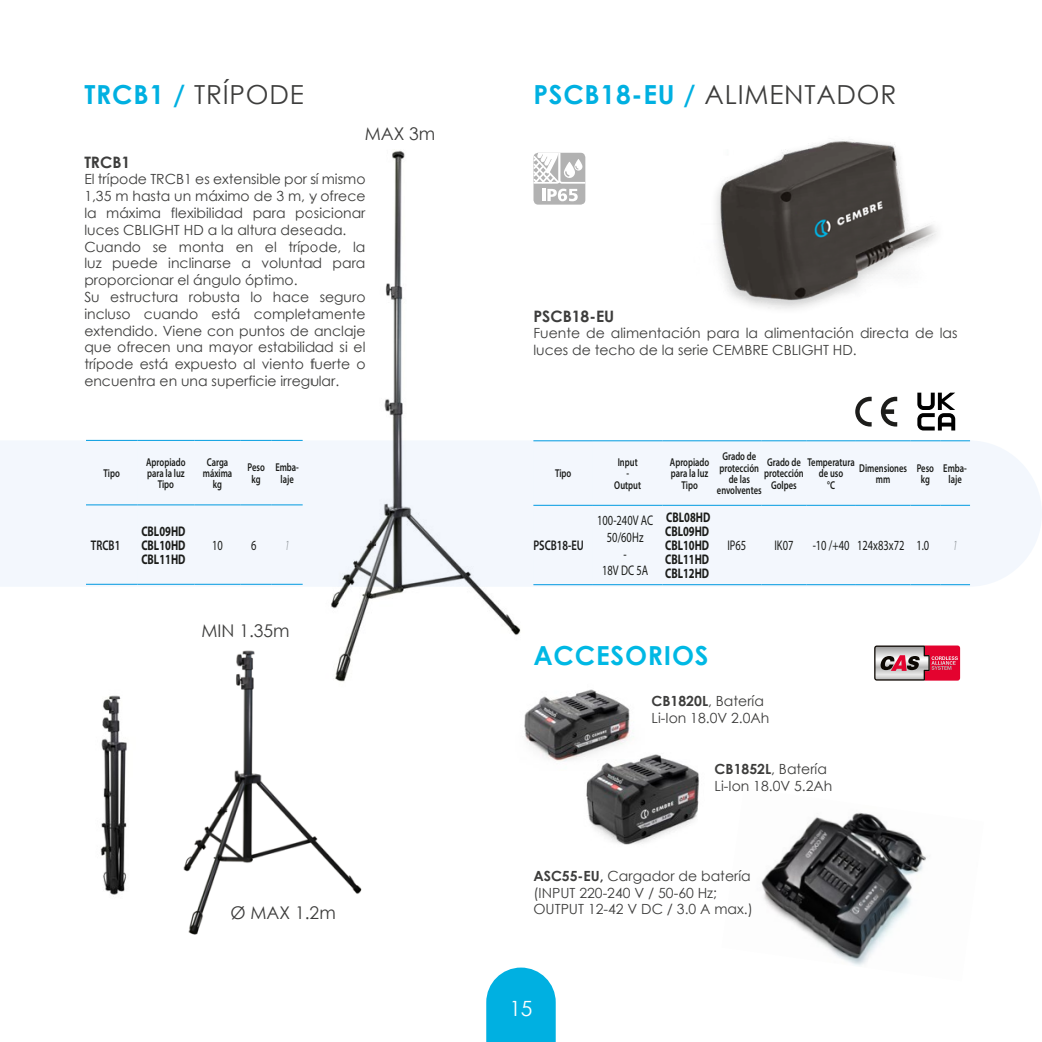
<style>
.page{position:relative;width:1042px;height:1042px;background:#fff}
.page>*{position:absolute;margin:0;border:0;box-sizing:border-box;transform-origin:0 0}
.t1{font:26.25px "Century Gothic";letter-spacing:.03em;color:#3d3d3c}
.t2{font:700 26.25px "Century Gothic";letter-spacing:.03em;color:#00b8e4}
.t3{font:21px "Century Gothic";color:#fff}
.t4{font:17.5px "Century Gothic";color:#3d3d3c}
.t5{font:700 15.75px "Century Gothic";color:#3d3d3c}
.t6{font:14px/16.8px "Century Gothic";color:#3d3d3c}
.t7{font:700 14px/14px "Myriad Pro";color:#1d1d1b;text-align:justify;scale:.75 1}
.t8{font:14px/16.8px "Myriad Pro";color:#1d1d1b;text-align:center;scale:.75 1}
.t9{font:600 14px "Myriad Pro";color:#1d1d1b;scale:.75 1}
.t10{font:italic 300 14px "Myriad Pro";color:#8a8c8e;scale:.75 1}
.t11{font:600 11.38px/11.4px "Myriad Pro";color:#1d1d1b;text-align:center;scale:.75 1}
.s1{font-weight:700;color:#00b0e1}
.s2{font-weight:700}
</style>
<div class="page">
<svg style="left:486px;top:967px;width:70px;height:75px;background:#1db9e4"></svg>
<div style="left:0;top:440px;width:1042px;height:146px;background:#f3f7fd"></div>
<div style="left:533px;top:441px;width:60px;height:143px;background:#f3f7fd"></div>
<hr style="left:533px;top:440px;width:60px;height:1px;background:#009fe3">
<hr style="left:717px;top:440px;width:44px;height:1px;background:#009fe3">
<hr style="left:761px;top:440px;width:45px;height:1px;background:#009fe3">
<hr style="left:806px;top:440px;width:50px;height:1px;background:#009fe3">
<hr style="left:940px;top:440px;width:30px;height:1px;background:#009fe3">
<hr style="left:533px;top:505px;width:60px;height:1px;background:#009fe3">
<hr style="left:717px;top:505px;width:44px;height:1px;background:#009fe3">
<hr style="left:761px;top:505px;width:45px;height:1px;background:#009fe3">
<hr style="left:806px;top:505px;width:50px;height:1px;background:#009fe3">
<hr style="left:940px;top:505px;width:30px;height:1px;background:#009fe3">
<hr style="left:533px;top:584px;width:60px;height:1px;background:#009fe3">
<hr style="left:717px;top:584px;width:44px;height:1px;background:#009fe3">
<hr style="left:761px;top:584px;width:45px;height:1px;background:#009fe3">
<hr style="left:806px;top:584px;width:50px;height:1px;background:#009fe3">
<hr style="left:940px;top:584px;width:30px;height:1px;background:#009fe3">
<hr style="left:593px;top:440px;width:69px;height:1px;background:#009fe3">
<hr style="left:662px;top:440px;width:55px;height:1px;background:#009fe3">
<hr style="left:593px;top:505px;width:69px;height:1px;background:#009fe3">
<hr style="left:662px;top:505px;width:55px;height:1px;background:#009fe3">
<hr style="left:593px;top:584px;width:69px;height:1px;background:#009fe3">
<hr style="left:662px;top:584px;width:55px;height:1px;background:#009fe3">
<hr style="left:856px;top:440px;width:54px;height:1px;background:#009fe3">
<hr style="left:856px;top:505px;width:54px;height:1px;background:#009fe3">
<hr style="left:856px;top:584px;width:54px;height:1px;background:#009fe3">
<hr style="left:910px;top:440px;width:30px;height:1px;background:#009fe3">
<hr style="left:910px;top:505px;width:30px;height:1px;background:#009fe3">
<hr style="left:910px;top:584px;width:30px;height:1px;background:#009fe3">
<div style="left:533px;top:153px;width:52px;height:51px;background:#b2b2b2;border-radius:5px"></div>
<svg style="left:533px;top:153px;width:52px;height:48px"></svg>
<svg style="left:855px;top:397px;width:16px;height:29px"></svg>
<svg style="left:881px;top:397px;width:16px;height:29px"></svg>
<svg style="left:917px;top:393px;width:38px;height:37px"></svg>
<img style="left:715px;top:139px;width:222px;height:170px">
<div style="left:86px;top:441px;width:52px;height:143px;background:#f3f7fd"></div>
<hr style="left:86px;top:440px;width:52px;height:1px;background:#009fe3">
<hr style="left:194px;top:440px;width:47px;height:1px;background:#009fe3">
<hr style="left:272px;top:440px;width:31px;height:1px;background:#009fe3">
<hr style="left:86px;top:504px;width:52px;height:1px;background:#009fe3">
<hr style="left:194px;top:504px;width:47px;height:1px;background:#009fe3">
<hr style="left:272px;top:504px;width:31px;height:1px;background:#009fe3">
<hr style="left:86px;top:584px;width:52px;height:1px;background:#009fe3">
<hr style="left:194px;top:584px;width:47px;height:1px;background:#009fe3">
<hr style="left:272px;top:584px;width:31px;height:1px;background:#009fe3">
<hr style="left:138px;top:440px;width:56px;height:1px;background:#009fe3">
<hr style="left:138px;top:504px;width:56px;height:1px;background:#009fe3">
<hr style="left:138px;top:584px;width:56px;height:1px;background:#009fe3">
<hr style="left:241px;top:440px;width:31px;height:1px;background:#009fe3">
<hr style="left:241px;top:504px;width:31px;height:1px;background:#009fe3">
<hr style="left:241px;top:584px;width:31px;height:1px;background:#009fe3">
<img style="left:314px;top:150px;width:215px;height:485px">
<img style="left:100px;top:695px;width:27px;height:200px">
<img style="left:183px;top:616px;width:188px;height:319px">
<img style="left:761px;top:812px;width:166px;height:154px">
<svg style="left:874px;top:645px;width:86px;height:35px;background:#be6777"></svg>
<img style="left:524px;top:689px;width:106px;height:70px">
<img style="left:550px;top:733px;width:149px;height:112px">
<h1 class="t1" style="left:84px;top:76px;width:221px"><span class="s1">TRCB1 /</span> TRÍPODE</h1>
<p class="t4" style="left:365px;top:122px;width:72px">MAX 3m</p>
<p class="t5" style="left:84px;top:150px;width:47px">TRCB1</p>
<p class="t6" style="left:84px;top:171px;width:283px">El trípode TRCB1 es extensible por sí mismo 1,35 m hasta un máximo de 3 m, y ofrece la máxima flexibilidad para posicionar luces CBLIGHT HD a la altura deseada.<br>Cuando se monta en el trípode, la luz puede inclinarse a voluntad para proporcionar el ángulo óptimo.<br>Su estructura robusta lo hace seguro incluso cuando está completamente extendido. Viene con puntos de anclaje que ofrecen una mayor estabilidad si el trípode está expuesto al viento fuerte o encuentra en una superficie irregular.</p>
<p class="t11" style="left:104px;top:467px;width:23px">Tipo</p>
<p class="t11" style="left:146px;top:456px;width:54px">Apropiado para la luz<br>Tipo</p>
<p class="t11" style="left:203px;top:456px;width:41px">Carga máxima kg</p>
<p class="t11" style="left:248px;top:461px;width:25px">Peso kg</p>
<p class="t11" style="left:275px;top:461px;width:33px">Emba&shy;laje</p>
<p class="t9" style="left:91px;top:536px;width:41px">TRCB1</p>
<p class="t7" style="left:141px;top:524px;width:60px">CBL09HD CBL10HD CBL11HD</p>
<p class="t8" style="left:212px;top:536px;width:16px">10</p>
<p class="t8" style="left:251px;top:536px;width:9px">6</p>
<p class="t10" style="left:285px;top:537px;width:8px">1</p>
<p class="t4" style="left:201px;top:619px;width:90px">MIN 1.35m</p>
<h1 class="t1" style="left:533px;top:76px;width:365px"><span class="s1">PSCB18-EU /</span> ALIMENTADOR</h1>
<p class="t5" style="left:533px;top:304px;width:82px">PSCB18-EU</p>
<p class="t6" style="left:533px;top:325px;width:426px">Fuente de alimentación para la alimentación directa de las luces de techo de la serie CEMBRE CBLIGHT HD.</p>
<p class="t11" style="left:555px;top:467px;width:23px">Tipo</p>
<p class="t11" style="left:614px;top:456px;width:37px">Input<br>-<br>Output</p>
<p class="t11" style="left:670px;top:456px;width:54px">Apropiado para la luz<br>Tipo</p>
<p class="t11" style="left:717px;top:450px;width:61px">Grado de protección de las envolventes</p>
<p class="t11" style="left:764px;top:456px;width:54px">Grado de protección<br>Golpes</p>
<p class="t11" style="left:807px;top:456px;width:64px">Temperatura de uso<br>°C</p>
<p class="t11" style="left:859px;top:462px;width:65px">Dimensiones mm</p>
<p class="t11" style="left:916px;top:462px;width:25px">Peso kg</p>
<p class="t11" style="left:943px;top:462px;width:33px">Emba&shy;laje</p>
<p class="t9" style="left:533px;top:537px;width:69px">PSCB18-EU</p>
<p class="t8" style="left:597px;top:512px;width:76px">100-240V AC<br>50/60Hz<br>-<br>18V DC 5A</p>
<p class="t7" style="left:665px;top:510px;width:62px">CBL08HD CBL09HD CBL10HD CBL11HD CBL12HD</p>
<p class="t8" style="left:727px;top:537px;width:27px">IP65</p>
<p class="t8" style="left:774px;top:537px;width:27px">IK07</p>
<p class="t8" style="left:812px;top:537px;width:157px">-10 /+40 124x83x72 1.0</p>
<p class="t10" style="left:952px;top:537px;width:8px">1</p>
<h1 class="t2" style="left:533px;top:636px;width:177px">ACCESORIOS</h1>
<p class="t6" style="left:651px;top:692px;width:119px"><span class="s2">CB1820L</span>, Batería<br>Li-Ion 18.0V 2.0Ah</p>
<p class="t6" style="left:714px;top:760px;width:119px"><span class="s2">CB1852L</span>, Batería<br>Li-Ion 18.0V 5.2Ah</p>
<p class="t6" style="left:533px;top:867px;width:219px"><span class="s2">ASC55-EU,</span> Cargador de batería (INPUT 220-240 V / 50-60 Hz;</p>
<p class="t4" style="left:230px;top:900px;width:107px">Ø MAX 1.2m</p>
<p class="t6" style="left:533px;top:900px;width:221px">OUTPUT 12-42 V DC / 3.0 A max.)</p>
<h2 class="t3" style="left:509px;top:993px;width:25px">15</h2>
</div>
